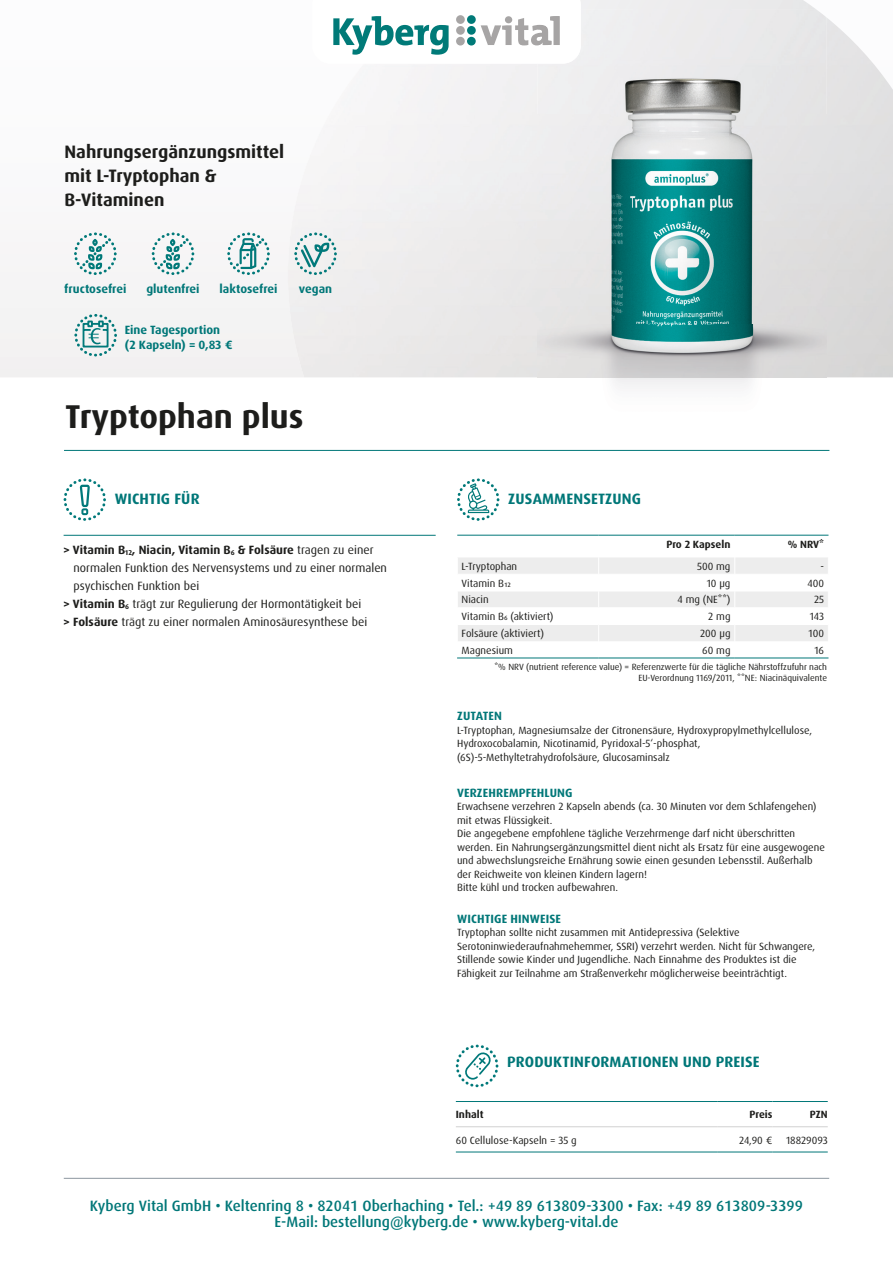
<style>
.page{position:relative;width:893px;height:1263px;background:#fff}
.page>*{position:absolute;margin:0;border:0;box-sizing:border-box;transform-origin:0 0}
.t1{font:700 33px "Dax Pro";color:#1d1d1b}
.t2{font:700 18px/24px "Dax Pro";color:#1d1d1b}
.t3{font:500 15px/16.5px "Dax OT";color:#007778;text-align:center}
.t4{font:700 15px "Dax Pro";letter-spacing:.01em;color:#007778}
.t5{font:12px "Dax Pro";color:#1d1d1b}
.t6{font:700 12px/15px "Dax Pro";color:#007778}
.t7{font:700 12px "Dax Pro";color:#1d1d1b}
.t8{font:10.5px/13.5px "Dax Pro";color:#1d1d1b}
.t9{font:700 10.5px "Dax Pro";color:#1d1d1b}
.t10{font:9px/10.8px "Dax Pro";color:#1d1d1b;text-align:right}
.s1{font-weight:400}
.s2{font-weight:700}
</style>
<div class="page">
<hr style="left:64px;top:1178px;width:765px;height:1px;background:#8d979f">
<div style="left:0;top:252px;width:288px;height:125px;background:#f3f3f3"></div>
<svg style="left:333px;top:0;width:248px;height:55px"></svg>
<div style="left:456px;top:15px;width:9px;height:9px;background:#a7a5a5;border-radius:50%"></div>
<div style="left:456px;top:26px;width:9px;height:9px;background:#a7a5a5;border-radius:50%"></div>
<div style="left:456px;top:37px;width:9px;height:9px;background:#a7a5a5;border-radius:50%"></div>
<div style="left:467px;top:15px;width:9px;height:9px;background:#007a78;border-radius:50%"></div>
<div style="left:467px;top:26px;width:9px;height:9px;background:#007a78;border-radius:50%"></div>
<div style="left:467px;top:37px;width:9px;height:9px;background:#007a78;border-radius:50%"></div>
<hr style="left:64px;top:450px;width:765px;height:1px;background:#007778">
<svg style="left:152px;top:232px;width:42px;height:43px"></svg>
<svg style="left:74px;top:232px;width:43px;height:43px"></svg>
<svg style="left:227px;top:232px;width:43px;height:43px"></svg>
<svg style="left:294px;top:232px;width:43px;height:43px"></svg>
<svg style="left:74px;top:314px;width:43px;height:42px"></svg>
<img style="left:538px;top:9px;width:288px;height:378px">
<svg style="left:816px;top:9px;width:10px;height:8px"></svg>
<img style="left:538px;top:9px;width:43px;height:55px">
<img style="left:538px;top:25px;width:12px;height:20px">
<img style="left:550px;top:16px;width:10px;height:29px">
<svg style="left:457px;top:478px;width:42px;height:43px"></svg>
<svg style="left:457px;top:535px;width:372px;height:123px"></svg>
<hr style="left:457px;top:535px;width:142px;height:1px;background:#007778">
<hr style="left:599px;top:535px;width:136px;height:1px;background:#007778">
<hr style="left:735px;top:535px;width:93px;height:1px;background:#007778">
<hr style="left:457px;top:658px;width:142px;height:1px;background:#007778">
<hr style="left:599px;top:658px;width:136px;height:1px;background:#007778">
<hr style="left:735px;top:658px;width:93px;height:1px;background:#007778">
<svg style="left:456px;top:1045px;width:42px;height:42px"></svg>
<hr style="left:456px;top:1101px;width:261px;height:1px;background:#007778">
<hr style="left:717px;top:1101px;width:55px;height:1px;background:#007778">
<hr style="left:772px;top:1101px;width:56px;height:1px;background:#007778">
<hr style="left:456px;top:1152px;width:261px;height:1px;background:#007778">
<hr style="left:717px;top:1152px;width:55px;height:1px;background:#007778">
<hr style="left:772px;top:1152px;width:56px;height:1px;background:#007778">
<hr style="left:456px;top:1126px;width:261px;height:1px;background:#d1d1d1">
<hr style="left:717px;top:1126px;width:55px;height:1px;background:#d1d1d1">
<hr style="left:772px;top:1126px;width:56px;height:1px;background:#d1d1d1">
<hr style="left:64px;top:535px;width:372px;height:1px;background:#007778">
<svg style="left:64px;top:478px;width:42px;height:43px"></svg>
<h2 class="t2" style="left:64px;top:140px;width:221px">Nahrungsergänzungsmittel mit L-Tryptophan &amp;<br>B-Vitaminen</h2>
<p class="t6" style="left:64px;top:281px;width:64px">fructosefrei</p>
<p class="t6" style="left:146px;top:281px;width:55px">glutenfrei</p>
<p class="t6" style="left:220px;top:281px;width:59px">laktosefrei</p>
<p class="t6" style="left:299px;top:281px;width:35px">vegan</p>
<p class="t6" style="left:125px;top:323px;width:109px">Eine Tagesportion (2 Kapseln) = 0,83 €</p>
<h1 class="t1" style="left:65px;top:395px;width:240px">Tryptophan plus</h1>
<h3 class="t4" style="left:115px;top:489px;width:86px">WICHTIG FÜR</h3>
<p class="t7" style="left:64px;top:542px;width:311px">&gt; Vitamin B<sub>12</sub>, Niacin, Vitamin B<sub>6</sub> &amp; Folsäure <span class="s1">tragen zu einer</span></p>
<p class="t5" style="left:74px;top:560px;width:315px">normalen Funktion des Nervensystems und zu einer normalen</p>
<p class="t5" style="left:74px;top:578px;width:127px">psychischen Funktion bei</p>
<p class="t5" style="left:64px;top:596px;width:299px"><span class="s2">&gt; Vitamin B</span><sub>6</sub> trägt zur Regulierung der Hormontätigkeit bei</p>
<p class="t5" style="left:64px;top:614px;width:305px"><span class="s2">&gt; Folsäure</span> trägt zu einer normalen Aminosäuresynthese bei</p>
<h3 class="t4" style="left:508px;top:489px;width:134px">ZUSAMMENSETZUNG</h3>
<p class="t9" style="left:666px;top:537px;width:66px">Pro 2 Kapseln</p>
<p class="t9" style="left:788px;top:537px;width:38px">% NRV*</p>
<p class="t8" style="left:462px;top:560px;width:57px">L-Tryptophan</p>
<p class="t8" style="left:697px;top:560px;width:35px">500 mg</p>
<p class="t8" style="left:820px;top:560px;width:5px">-</p>
<p class="t8" style="left:462px;top:576px;width:51px">Vitamin B12</p>
<p class="t8" style="left:707px;top:576px;width:25px">10 μg</p>
<p class="t8" style="left:807px;top:576px;width:18px">400</p>
<p class="t8" style="left:462px;top:593px;width:29px">Niacin</p>
<p class="t8" style="left:678px;top:593px;width:54px">4 mg (NE**)</p>
<p class="t8" style="left:814px;top:593px;width:12px">25</p>
<p class="t8" style="left:462px;top:610px;width:93px">Vitamin B6 (aktiviert)</p>
<p class="t8" style="left:708px;top:610px;width:24px">2 mg</p>
<p class="t8" style="left:810px;top:610px;width:16px">143</p>
<p class="t8" style="left:462px;top:627px;width:84px">Folsäure (aktiviert)</p>
<p class="t8" style="left:700px;top:627px;width:32px">200 μg</p>
<p class="t8" style="left:808px;top:627px;width:17px">100</p>
<p class="t8" style="left:462px;top:643px;width:53px">Magnesium</p>
<p class="t8" style="left:702px;top:643px;width:30px">60 mg</p>
<p class="t8" style="left:814px;top:643px;width:11px">16</p>
<p class="t10" style="left:494px;top:662px;width:334px">*% NRV (nutrient reference value) = Referenzwerte für die tägliche Nährstoffzufuhr nach<br>EU-Verordnung 1169/2011, **NE: Niacinäquivalente</p>
<p class="t6" style="left:457px;top:708px;width:46px">ZUTATEN</p>
<p class="t8" style="left:457px;top:723px;width:357px">L-Tryptophan, Magnesiumsalze der Citronensäure, Hydroxypropylmethylcellulose,<br>Hydroxocobalamin, Nicotinamid, Pyridoxal-5‘-phosphat, (6S)-5-Methyltetrahydrofolsäure, Glucosaminsalz</p>
<p class="t6" style="left:457px;top:785px;width:117px">VERZEHREMPFEHLUNG</p>
<p class="t8" style="left:457px;top:800px;width:369px">Erwachsene verzehren 2 Kapseln abends (ca. 30 Minuten vor dem Schlafengehen) mit etwas Flüssigkeit.<br>Die angegebene empfohlene tägliche Verzehrmenge darf nicht überschritten werden. Ein Nahrungsergänzungsmittel dient nicht als Ersatz für eine ausgewogene und abwechslungsreiche Ernährung sowie einen gesunden Lebensstil. Außerhalb der Reichweite von kleinen Kindern lagern!<br>Bitte kühl und trocken aufbewahren.</p>
<p class="t6" style="left:457px;top:911px;width:105px">WICHTIGE HINWEISE</p>
<p class="t8" style="left:457px;top:926px;width:360px">Tryptophan sollte nicht zusammen mit Antidepressiva (Selektive Serotoninwiederaufnahmehemmer, SSRI) verzehrt werden. Nicht für Schwangere, Stillende sowie Kinder und Jugendliche. Nach Einnahme des Produktes ist die Fähigkeit zur Teilnahme am Straßenverkehr möglicherweise beeinträchtigt.</p>
<h3 class="t4" style="left:507px;top:1052px;width:254px">PRODUKTINFORMATIONEN UND PREISE</h3>
<p class="t9" style="left:456px;top:1108px;width:29px">Inhalt</p>
<p class="t9" style="left:749px;top:1108px;width:25px">Preis</p>
<p class="t9" style="left:810px;top:1108px;width:19px">PZN</p>
<p class="t8" style="left:456px;top:1133px;width:122px">60 Cellulose-Kapseln = 35 g</p>
<p class="t8" style="left:739px;top:1133px;width:35px">24,90 €</p>
<p class="t8" style="left:786px;top:1133px;width:43px">18829093</p>
<h3 class="t3" style="left:90px;top:1194px;width:714px">Kyberg Vital GmbH • Keltenring 8 • 82041 Oberhaching • Tel.: +49 89 613809-3300 • Fax: +49 89 613809-3399<br>E-Mail: bestellung@kyberg.de • www.kyberg-vital.de</h3>
</div>
